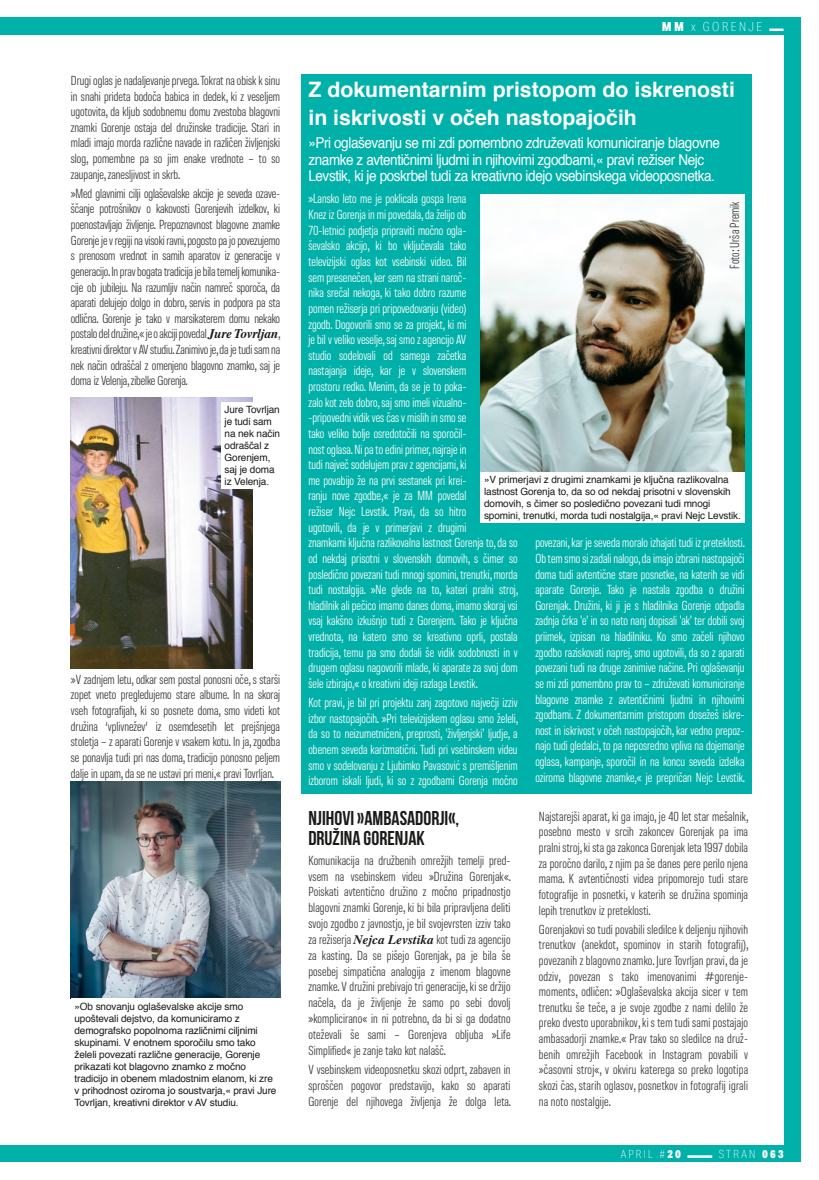
<style>
.page{position:relative;width:819px;height:1180px;background:#fff}
.page>*{position:absolute;margin:0;border:0;box-sizing:border-box;transform-origin:0 0}
.VPRASANJE_TeX_21pt{font:700 21.25px/27.5px "Helvetica";color:#fff}
.VPRASANJE_BEBAS_16pt{font:20px/20.2px "Bebas Neue";color:#1a1a18}
.POD_N_14_Copperplate{font:15px/16.2px "Helvetica";letter-spacing:-.03em;color:#fff;scale:.9 1}
.TEXT_NORMAL_MOLDE_10{font:condensed 13.12px/15.6px "Molde";letter-spacing:.01em;color:#3b3b3a;text-align:justify}
.TEXT_NORMAL_MOLDE_10-2{font:condensed 13.12px/15.6px "Molde";color:#fff;text-align:justify}
.t1{font:100 12.5px "Aktiv Grotesk Cd";letter-spacing:.2em;color:#fff}
.t2{font:100 11.25px "Aktiv Grotesk Cd";letter-spacing:.2em;color:#fff}
.gorenje_podpis_k_sli{font:10px/12px "Helvetica";letter-spacing:-.01em;color:#1a1a18}
.s1{font-family:"Te X Gyre Termes";font-weight:700;font-style:italic;font-stretch:normal;color:#1a1a18}
.s2{font-weight:900}
</style>
<div class="page">
<div style="left:0;top:18px;width:801px;height:1144px;background:#00b1a9"></div>
<div style="left:0;top:35px;width:783px;height:1109px;background:#fff"></div>
<img style="left:71px;top:398px;width:181px;height:271px">
<img style="left:71px;top:781px;width:209px;height:217px">
<div style="left:301px;top:74px;width:450px;height:720px;background:#00b1a9"></div>
<img style="left:480px;top:195px;width:264px;height:277px">
<div style="left:480px;top:472px;width:264px;height:51px;background:#fff"></div>
<div style="left:221px;top:402px;width:62px;height:86px;background:#fff"></div>
<svg style="left:769px;top:29px;width:14px;height:2px"></svg>
<hr style="left:687px;top:1155px;width:25px;height:3px;background:#fff">
<p class="TEXT_NORMAL_MOLDE_10" style="left:71px;top:72px;width:211px">Drugi oglas je nadaljevanje prvega. Tokrat na obisk k sinu in snahi prideta bodoča babica in dedek, ki z veseljem ugotovita, da kljub sodobnemu domu zvestoba blagovni znamki Gorenje ostaja del družinske tradicije. Stari in mladi imajo morda različne navade in različen življenjski slog, pomembne pa so jim enake vrednote – to so zaupanje, zanesljivost in skrb.</p>
<p class="TEXT_NORMAL_MOLDE_10" style="left:71px;top:185px;width:211px">»Med glavnimi cilji oglaševalske akcije je seveda ozave&shy;ščanje potrošnikov o kakovosti Gorenjevih izdelkov, ki poenostavljajo življenje. Prepoznavnost blagovne znamke Gorenje je v regiji na visoki ravni, pogosto pa jo povezujemo s prenosom vrednot in samih aparatov iz generacije v generacijo. In prav bogata tradicija je bila temelj komunika&shy;cije ob jubileju. Na razumljiv način namreč sporoča, da aparati delujejo dolgo in dobro, servis in podpora pa sta odlična. Gorenje je tako v marsikaterem domu nekako postalo del družine,« je o akciji povedal <span class="s1">Jure Tovrljan</span>, kreativni direktor v AV studiu. Zanimivo je, da je tudi sam na nek način odraščal z omenjeno blagovno znamko, saj je doma iz Velenja, zibelke Gorenja.</p>
<p class="gorenje_podpis_k_sli" style="left:224px;top:404px;width:57px">Jure Tovrljan je tudi sam na nek način odraščal z<br>Gorenjem, saj je doma iz Velenja.</p>
<p class="TEXT_NORMAL_MOLDE_10" style="left:71px;top:671px;width:211px">»V zadnjem letu, odkar sem postal ponosni oče, s starši zopet vneto pregledujemo stare albume. In na skoraj vseh fotografijah, ki so posnete doma, smo videti kot družina ‘vplivnežev’ iz osemdesetih let prejšnjega stoletja – z aparati Gorenje v vsakem kotu. In ja, zgodba se ponavlja tudi pri nas doma, tradicijo ponosno peljem dalje in upam, da se ne ustavi pri meni,« pravi Tovrljan.</p>
<p class="gorenje_podpis_k_sli" style="left:74px;top:1000px;width:203px">»Ob snovanju oglaševalske akcije smo upoštevali dejstvo, da komuniciramo z demografsko popolnoma različnimi ciljnimi skupinami. V enotnem sporočilu smo tako želeli povezati različne generacije, Gorenje prikazati kot blagovno znamko z močno tradicijo in obenem mladostnim elanom, ki zre v prihodnost oziroma jo soustvarja,« pravi Jure Tovrljan, kreativni direktor v AV studiu.</p>
<p class="t1" style="left:661px;top:20px;width:102px"><span class="s2">MM</span> x GORENJE</p>
<p class="VPRASANJE_TeX_21pt" style="left:308px;top:76px;width:428px">Z dokumentarnim pristopom do iskrenosti in iskrivosti v očeh nastopajočih</p>
<p class="POD_N_14_Copperplate" style="left:308px;top:135px;width:459px">»Pri oglaševanju se mi zdi pomembno združevati komuniciranje blagovne znamke z avtentičnimi ljudmi in njihovimi zgodbami,« pravi režiser Nejc<br>Levstik, ki je poskrbel tudi za kreativno idejo vsebinskega videoposnetka.</p>
<p class="TEXT_NORMAL_MOLDE_10-2" style="left:308px;top:191px;width:211px;text-align:left">»Lansko leto me je poklicala gospa Irena<br>Knez iz Gorenja in mi povedala, da želijo ob<br>70-letnici podjetja pripraviti močno ogla-<br>ševalsko akcijo, ki bo vključevala tako<br>televizijski oglas kot vsebinski video. Bil<br>sem presenečen, ker sem na strani naroč-<br>nika srečal nekoga, ki tako dobro razume<br>pomen režiserja pri pripovedovanju (video)<br>zgodb. Dogovorili smo se za projekt, ki mi<br>je bil v veliko veselje, saj smo z agencijo AV<br>studio sodelovali od samega začetka<br>nastajanja ideje, kar je v slovenskem<br>prostoru redko. Menim, da se je to poka-<br>zalo kot zelo dobro, saj smo imeli vizualno-<br>-pripovedni vidik ves čas v mislih in smo se<br>tako veliko bolje osredotočili na sporočil-<br>nost oglasa. Ni pa to edini primer, najraje in<br>tudi največ sodelujem prav z agencijami, ki<br>me povabijo že na prvi sestanek pri krei-<br>ranju nove zgodbe,« je za MM povedal<br>režiser Nejc Levstik. Pravi, da so hitro<br>ugotovili, da je v primerjavi z drugimi<br>znamkami ključna razlikovalna lastnost Gorenja to, da so od nekdaj prisotni v slovenskih domovih, s čimer so posledično povezani tudi mnogi spomini, trenutki, morda tudi nostalgija. »Ne glede na to, kateri pralni stroj, hladilnik ali pečico imamo danes doma, imamo skoraj vsi vsaj kakšno izkušnjo tudi z Gorenjem. Tako je ključna vrednota, na katero smo se kreativno oprli, postala tradicija, temu pa smo dodali še vidik sodobnosti in v drugem oglasu nagovorili mlade, ki aparate za svoj dom šele izbirajo,« o kreativni ideji razlaga Levstik.</p>
<p class="TEXT_NORMAL_MOLDE_10-2" style="left:308px;top:694px;width:211px">Kot pravi, je bil pri projektu zanj zagotovo največji izziv izbor nastopajočih. »Pri televizijskem oglasu smo želeli, da so to neizumetničeni, preprosti, 'življenjski' ljudje, a obenem seveda karizmatični. Tudi pri vsebinskem videu smo v sodelovanju z Ljubimko Pavasović s premišljenim izborom iskali ljudi, ki so z zgodbami Gorenja močno</p>
<p class="TEXT_NORMAL_MOLDE_10" style="left:726px;top:269px;width:69px;rotate:-90deg">Foto: Urša Premik</p>
<p class="gorenje_podpis_k_sli" style="left:484px;top:474px;width:258px">»V primerjavi z drugimi znamkami je ključna razlikovalna lastnost Gorenja to, da so od nekdaj prisotni v slovenskih domovih, s čimer so posledično povezani tudi mnogi spomini, trenutki, morda tudi nostalgija,« pravi Nejc Levstik.</p>
<p class="TEXT_NORMAL_MOLDE_10-2" style="left:535px;top:535px;width:211px">povezani, kar je seveda moralo izhajati tudi iz preteklosti.<br>Ob tem smo si zadali nalogo, da imajo izbrani nastopajoči doma tudi avtentične stare posnetke, na katerih se vidi aparate Gorenje. Tako je nastala zgodba o družini Gorenjak. Družini, ki ji je s hladilnika Gorenje odpadla zadnja črka 'e' in so nato nanj dopisali 'ak' ter dobili svoj priimek, izpisan na hladilniku. Ko smo začeli njihovo zgodbo raziskovati naprej, smo ugotovili, da so z aparati povezani tudi na druge zanimive načine. Pri oglaševanju se mi zdi pomembno prav to – združevati komuniciranje blagovne znamke z avtentičnimi ljudmi in njihovimi zgodbami. Z dokumentarnim pristopom dosežeš iskre&shy;nost in iskrivost v očeh nastopajočih, kar vedno prepoz&shy;najo tudi gledalci, to pa neposredno vpliva na dojemanje oglasa, kampanje, sporočil in na koncu seveda izdelka oziroma blagovne znamke,« je prepričan Nejc Levstik.</p>
<p class="VPRASANJE_BEBAS_16pt" style="left:308px;top:808px;width:152px">NJIHOVI »AMBASADORJI«,<br>DRUŽINA GORENJAK</p>
<p class="TEXT_NORMAL_MOLDE_10" style="left:308px;top:852px;width:204px">Komunikacija na družbenih omrežjih temelji pred&shy;vsem na vsebinskem videu »Družina Gorenjak«.<br>Poiskati avtentično družino z močno pripadnostjo blagovni znamki Gorenje, ki bi bila pripravljena deliti svojo zgodbo z javnostjo, je bil svojevrsten izziv tako za režiserja <span class="s1">Nejca Levstika</span> kot tudi za agencijo za kasting. Da se pišejo Gorenjak, pa je bila še posebej simpatična analogija z imenom blagovne znamke. V družini prebivajo tri generacije, ki se držijo načela, da je življenje že samo po sebi dovolj »komplicirano« in ni potrebno, da bi si ga dodatno oteževali še sami – Gorenjeva obljuba »Life Simplified« je zanje tako kot nalašč.</p>
<p class="TEXT_NORMAL_MOLDE_10" style="left:308px;top:1061px;width:204px">V vsebinskem videoposnetku skozi odprt, zabaven in sproščen pogovor predstavijo, kako so aparati Gorenje del njihovega življenja že dolga leta.</p>
<p class="TEXT_NORMAL_MOLDE_10" style="left:539px;top:808px;width:211px">Najstarejši aparat, ki ga imajo, je 40 let star mešalnik, posebno mesto v srcih zakoncev Gorenjak pa ima pralni stroj, ki sta ga zakonca Gorenjak leta 1997 dobila za poročno darilo, z njim pa še danes pere perilo njena mama. K avtentičnosti videa pripomorejo tudi stare fotografije in posnetki, v katerih se družina spominja lepih trenutkov iz preteklosti.</p>
<p class="TEXT_NORMAL_MOLDE_10" style="left:539px;top:921px;width:211px">Gorenjakovi so tudi povabili sledilce k deljenju njihovih trenutkov (anekdot, spominov in starih fotografij), povezanih z blagovno znamko. Jure Tovrljan pravi, da je odziv, povezan s tako imenovanimi #gorenje&shy;moments, odličen: »Oglaševalska akcija sicer v tem trenutku še teče, a je svoje zgodbe z nami delilo že preko dvesto uporabnikov, ki s tem tudi sami postajajo ambasadorji znamke.« Prav tako so sledilce na druž&shy;benih omrežjih Facebook in Instagram povabili v »časovni stroj«, v okviru katerega so preko logotipa skozi čas, starih oglasov, posnetkov in fotografij igrali na noto nostalgije.</p>
<p class="t2" style="left:620px;top:1147px;width:62px">APRIL #<span class="s2">20</span></p>
<p class="t2" style="left:718px;top:1147px;width:66px">STRAN <span class="s2">063</span></p>
</div>
